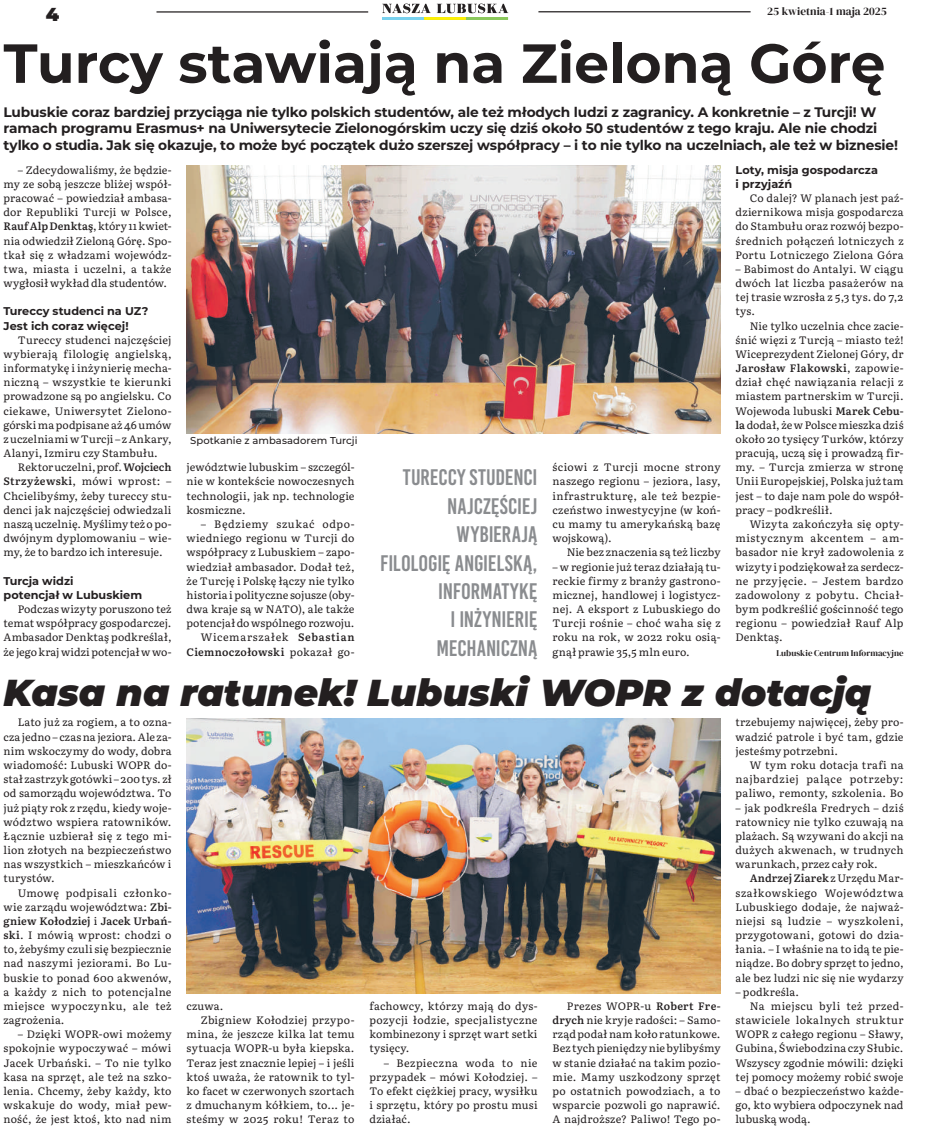
<style>
.page{position:relative;width:939px;height:1134px;background:#fff}
.page>*{position:absolute;margin:0;border:0;box-sizing:border-box;transform-origin:0 0}
.t1{font:700 55px "Montserrat";color:#231f20}
.t2{font:italic 900 37.5px "Montserrat";color:#231f20}
.t3{font:22.5px/28.4px "Bebas Kai";color:#8a8c8f;text-align:right}
.t4{font:900 18.75px "Montserrat";color:#231f20}
.t5{font:700 13.75px/16.5px "Montserrat";letter-spacing:-.015em;color:#231f20}
.t6{font:700 11.25px/14.1px "Montserrat";color:#231f20}
.t7{font:11.25px "DM Serif Display";letter-spacing:.005em;color:#231f20}
.t8{font:10.75px/14.1px "Literata";letter-spacing:.02em;color:#231f20;text-align:justify}
.t9{font:10.75px "Literata";letter-spacing:.04em;color:#231f20}
.t10{font:500 10px "Montserrat";letter-spacing:.005em;color:#231f20}
.t11{font:8.75px "DM Serif Display";letter-spacing:.005em;color:#231f20}
.s1{font-weight:600}
</style>
<div class="page">
<svg style="left:382px;top:4px;width:126px;height:9px"></svg>
<div style="left:382px;top:17px;width:42px;height:3px;border:1px solid #78d1ee"></div>
<div style="left:424px;top:17px;width:42px;height:3px;border:1px solid #fff101"></div>
<div style="left:466px;top:17px;width:42px;height:3px;border:1px solid #8bc85c"></div>
<hr style="left:156px;top:11px;width:212px;height:2px;background:#231f20">
<hr style="left:538px;top:11px;width:213px;height:1px;background:#231f20">
<img style="left:187px;top:165px;width:534px;height:269px">
<img style="left:187px;top:718px;width:534px;height:275px">
<h3 class="t4" style="left:46px;top:0;width:15px">4</h3>
<p class="t7" style="left:767px;top:5px;width:121px">25 kwietnia-1 maja 2025</p>
<h1 class="t1" style="left:4px;top:24px;width:883px">Turcy stawiają na Zieloną Górę</h1>
<p class="t5" style="left:4px;top:103px;width:896px">Lubuskie coraz bardziej przyciąga nie tylko polskich studentów, ale też młodych ludzi z zagranicy. A konkretnie – z Turcji! W ramach programu Erasmus+ na Uniwersytecie Zielonogórskim uczy się dziś około 50 studentów z tego kraju. Ale nie chodzi tylko o studia. Jak się okazuje, to może być początek dużo szerszej współpracy – i to nie tylko na uczelniach, ale też w biznesie!</p>
<p class="t8" style="left:4px;top:162px;width:170px;text-indent:14px">– Zdecydowaliśmy, że będzie&shy;my ze sobą jeszcze bliżej współ&shy;pracować – powiedział ambasa&shy;dor Republiki Turcji w Polsce, <span class="s1">Rauf Alp Denktaş</span>, który 11 kwiet&shy;nia odwiedził Zieloną Górę. Spo&shy;tkał się z władzami wojewódz&shy;twa, miasta i uczelni, a także wygłosił wykład dla studentów.</p>
<p class="t6" style="left:4px;top:304px;width:146px">Tureccy studenci na UZ?<br>Jest ich coraz więcej!</p>
<p class="t8" style="left:4px;top:332px;width:170px;text-indent:14px">Tureccy studenci najczęściej wybierają filologię angielską, informatykę i inżynierię mecha&shy;niczną – wszystkie te kierunki prowadzone są po angielsku. Co ciekawe, Uniwersytet Zielono&shy;górski ma podpisane aż 46 umów z uczelniami w Turcji – z Ankary, Alanyi, Izmiru czy Stambułu.</p>
<p class="t8" style="left:4px;top:460px;width:170px;text-indent:14px">Rektor uczelni, prof. <span class="s1">Wojciech Strzyżewski</span>, mówi wprost: – Chcielibyśmy, żeby tureccy stu&shy;denci jak najczęściej odwiedzali naszą uczelnię. Myślimy też o po&shy;dwójnym dyplomowaniu – wie&shy;my, że to bardzo ich interesuje.</p>
<p class="t6" style="left:4px;top:573px;width:140px">Turcja widzi<br>potencjał w Lubuskiem</p>
<p class="t8" style="left:4px;top:601px;width:170px;text-indent:14px">Podczas wizyty poruszono też temat współpracy gospodarczej.<br>Ambasador Denktaş podkreślał, że jego kraj widzi potencjał w wo-</p>
<p class="t10" style="left:190px;top:433px;width:169px">Spotkanie z ambasadorem Turcji</p>
<p class="t8" style="left:187px;top:460px;width:170px">jewództwie lubuskim – szczegól&shy;nie w kontekście nowoczesnych technologii, jak np. technologie kosmiczne.</p>
<p class="t8" style="left:187px;top:516px;width:170px;text-align:right">– Będziemy szukać odpo&shy;wiedniego regionu w Turcji do współpracy z Lubuskiem – zapo&shy;wiedział ambasador. Dodał też, że Turcję i Polskę łączy nie tylko historia i polityczne sojusze (oby&shy;dwa kraje są w NATO), ale także potencjał do wspólnego rozwoju.<br>Wicemarszałek <span class="s1">Sebastian<br>Ciemnoczołowski</span> pokazał go-</p>
<h3 class="t3" style="left:380px;top:464px;width:159px">TURECCY STUDENCI<br>NAJCZĘŚCIEJ<br>WYBIERAJĄ<br>FILOLOGIĘ ANGIELSKĄ,<br>INFORMATYKĘ<br>I INŻYNIERIĘ<br>MECHANICZNĄ</h3>
<p class="t8" style="left:553px;top:460px;width:170px">ściowi z Turcji mocne strony naszego regionu – jeziora, lasy, infrastrukturę, ale też bezpie&shy;czeństwo inwestycyjne (w koń&shy;cu mamy tu amerykańską bazę wojskową).</p>
<p class="t8" style="left:567px;top:545px;width:155px">Nie bez znaczenia są też liczby</p>
<p class="t8" style="left:553px;top:559px;width:170px">– w regionie już teraz działają tu&shy;reckie firmy z branży gastrono&shy;micznej, handlowej i logistycz&shy;nej. A eksport z Lubuskiego do Turcji rośnie – choć waha się z roku na rok, w 2022 roku osią&shy;gnął prawie 35,5 mln euro.</p>
<p class="t6" style="left:736px;top:162px;width:144px">Loty, misja gospodarcza i przyjaźń</p>
<p class="t8" style="left:736px;top:190px;width:170px;text-indent:14px">Co dalej? W planach jest paź&shy;dziernikowa misja gospodarcza do Stambułu oraz rozwój bezpo&shy;średnich połączeń lotniczych z Portu Lotniczego Zielona Góra</p>
<p class="t8" style="left:736px;top:261px;width:170px">– Babimost do Antalyi. W ciągu dwóch lat liczba pasażerów na tej trasie wzrosła z 5,3 tys. do 7,2 tys.</p>
<p class="t8" style="left:736px;top:318px;width:170px;text-indent:14px">Nie tylko uczelnia chce zacie&shy;śnić więzi z Turcją – miasto też!<br>Wiceprezydent Zielonej Góry, dr <span class="s1">Jarosław Flakowski</span>, zapowie&shy;dział chęć nawiązania relacji z miastem partnerskim w Turcji.<br>Wojewoda lubuski <span class="s1">Marek Cebu&shy;la</span> dodał, że w Polsce mieszka dziś około 20 tysięcy Turków, którzy pracują, uczą się i prowadzą fir&shy;my. – Turcja zmierza w stronę Unii Europejskiej, Polska już tam jest – to daje nam pole do współ&shy;pracy – podkreślił.</p>
<p class="t8" style="left:736px;top:516px;width:170px;text-indent:14px">Wizyta zakończyła się opty&shy;mistycznym akcentem – am&shy;basador nie krył zadowolenia z wizyty i podziękował za serdecz&shy;ne przyjęcie. – Jestem bardzo zadowolony z pobytu. Chciał&shy;bym podkreślić gościnność tego regionu – powiedział Rauf Alp Denktaş.</p>
<p class="t11" style="left:777px;top:647px;width:128px">Lubuskie Centrum Informacyjne</p>
<h2 class="t2" style="left:4px;top:664px;width:869px">Kasa na ratunek! Lubuski WOPR z dotacją</h2>
<p class="t8" style="left:4px;top:715px;width:170px;text-indent:14px">Lato już za rogiem, a to ozna&shy;cza jedno – czas na jeziora. Ale za&shy;nim wskoczymy do wody, dobra wiadomość: Lubuski WOPR do&shy;stał zastrzyk gotówki – 200 tys. zł od samorządu województwa. To już piąty rok z rzędu, kiedy woje&shy;wództwo wspiera ratowników.<br>Łącznie uzbierał się z tego mi&shy;lion złotych na bezpieczeństwo nas wszystkich – mieszkańców i turystów.</p>
<p class="t8" style="left:4px;top:885px;width:170px;text-indent:14px">Umowę podpisali członko&shy;wie zarządu województwa: <span class="s1">Zbi&shy;gniew Kołodziej</span> i <span class="s1">Jacek Urbań&shy;ski</span>. I mówią wprost: chodzi o to, żebyśmy czuli się bezpiecznie nad naszymi jeziorami. Bo Lu&shy;buskie to ponad 600 akwenów, a każdy z nich to potencjalne miejsce wypoczynku, ale też zagrożenia.</p>
<p class="t8" style="left:4px;top:1026px;width:170px;text-indent:14px">– Dzięki WOPR-owi możemy spokojnie wypoczywać – mówi Jacek Urbański. – To nie tylko kasa na sprzęt, ale też na szko&shy;lenia. Chcemy, żeby każdy, kto wskakuje do wody, miał pew&shy;ność, że jest ktoś, kto nad nim</p>
<p class="t8" style="left:736px;top:715px;width:169px">trzebujemy najwięcej, żeby pro&shy;wadzić patrole i być tam, gdzie jesteśmy potrzebni.</p>
<p class="t8" style="left:736px;top:757px;width:170px;text-indent:14px">W tym roku dotacja trafi na najbardziej palące potrzeby: paliwo, remonty, szkolenia. Bo</p>
<p class="t8" style="left:736px;top:800px;width:170px">– jak podkreśla Fredrych – dziś ratownicy nie tylko czuwają na plażach. Są wzywani do akcji na dużych akwenach, w trudnych warunkach, przez cały rok.</p>
<p class="t8" style="left:736px;top:871px;width:170px;text-indent:14px"><span class="s1">Andrzej Ziarek</span> z Urzędu Mar&shy;szałkowskiego Województwa Lubuskiego dodaje, że najważ&shy;niejsi są ludzie – wyszkoleni, przygotowani, gotowi do dzia&shy;łania. – I właśnie na to idą te pie&shy;niądze. Bo dobry sprzęt to jedno, ale bez ludzi nic się nie wydarzy</p>
<p class="t8" style="left:736px;top:984px;width:65px">– podkreśla.</p>
<p class="t8" style="left:750px;top:998px;width:155px">Na miejscu byli też przed-</p>
<p class="t9" style="left:736px;top:1012px;width:170px">stawiciele lokalnych struktur</p>
<p class="t8" style="left:736px;top:1026px;width:169px">WOPR z całego regionu – Sławy,</p>
<p class="t8" style="left:736px;top:1041px;width:169px">Gubina, Świebodzina czy Słubic.</p>
<p class="t8" style="left:736px;top:1055px;width:170px">Wszyscy zgodnie mówili: dzięki</p>
<p class="t8" style="left:736px;top:1069px;width:169px">tej pomocy możemy robić swoje</p>
<p class="t8" style="left:736px;top:1083px;width:170px">– dbać o bezpieczeństwo każde&shy;go, kto wybiera odpoczynek nad lubuską wodą.</p>
<p class="t8" style="left:370px;top:998px;width:170px">fachowcy, którzy mają do dys&shy;pozycji łodzie, specjalistyczne kombinezony i sprzęt wart setki tysięcy.</p>
<p class="t8" style="left:370px;top:1055px;width:170px;text-indent:14px">– Bezpieczna woda to nie przypadek – mówi Kołodziej. – To efekt ciężkiej pracy, wysiłku i sprzętu, który po prostu musi działać.</p>
<p class="t8" style="left:553px;top:998px;width:170px;text-indent:14px">Prezes WOPR-u <span class="s1">Robert Fre&shy;drych</span> nie kryje radości: – Samo&shy;rząd podał nam koło ratunkowe.<br>Bez tych pieniędzy nie bylibyśmy w stanie działać na takim pozio&shy;mie. Mamy uszkodzony sprzęt po ostatnich powodziach, a to wsparcie pozwoli go naprawić.<br>A najdroższe? Paliwo! Tego po-</p>
<p class="t8" style="left:187px;top:998px;width:38px">czuwa.</p>
<p class="t8" style="left:201px;top:1012px;width:155px">Zbigniew Kołodziej przypo-</p>
<p class="t8" style="left:187px;top:1026px;width:170px">mina, że jeszcze kilka lat temu</p>
<p class="t8" style="left:187px;top:1041px;width:169px">sytuacja WOPR-u była kiepska.</p>
<p class="t8" style="left:187px;top:1055px;width:170px">Teraz jest znacznie lepiej – i jeśli</p>
<p class="t8" style="left:187px;top:1069px;width:169px">ktoś uważa, że ratownik to tyl-</p>
<p class="t8" style="left:187px;top:1083px;width:170px">ko facet w czerwonych szortach</p>
<p class="t8" style="left:187px;top:1097px;width:169px">z dmuchanym kółkiem, to... je-</p>
<p class="t8" style="left:187px;top:1111px;width:169px">steśmy w 2025 roku! Teraz to</p>
</div>
